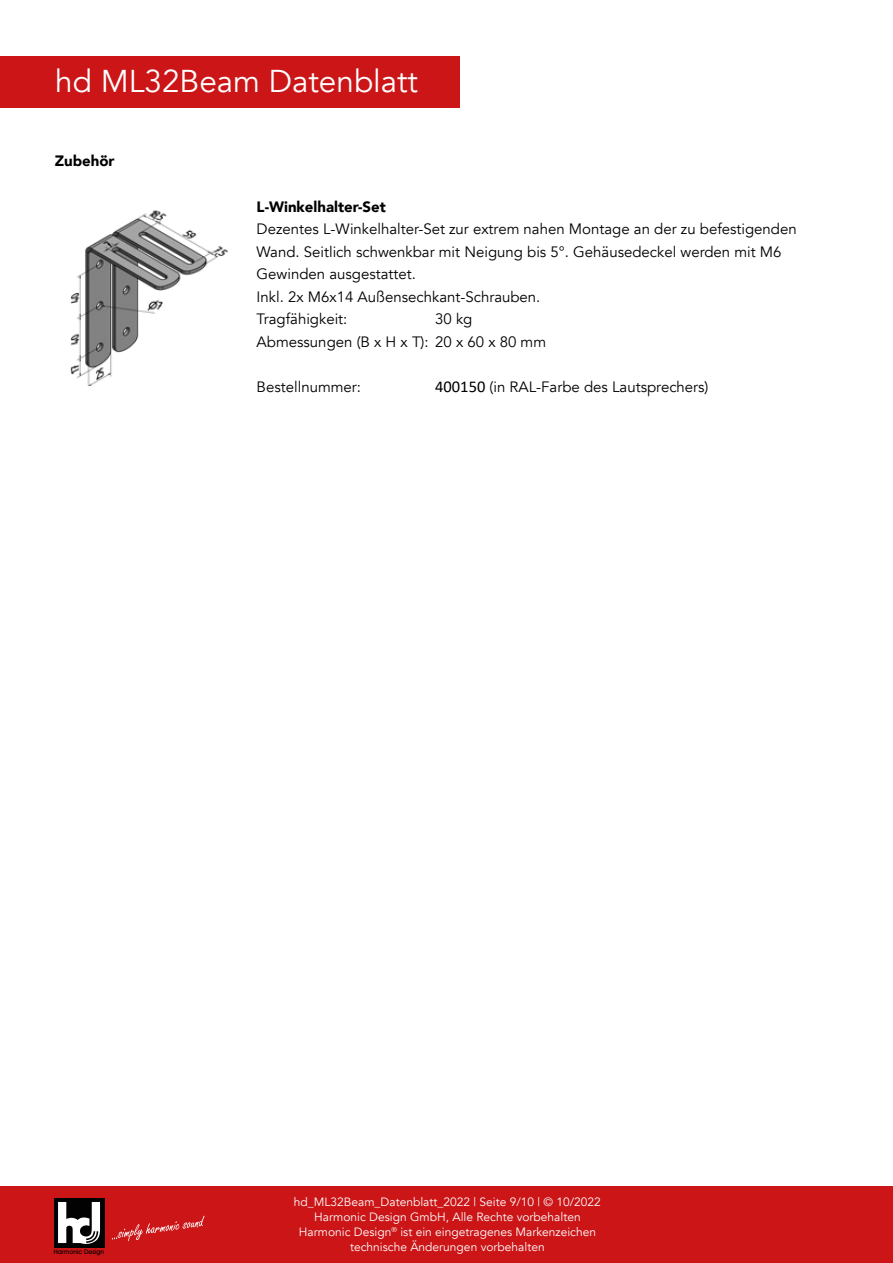
<style>
.page{position:relative;width:893px;height:1263px;background:#fff}
.page>*{position:absolute;margin:0;border:0;box-sizing:border-box;transform-origin:0 0}
.t1{font:31.5px "Avenir";color:#fff}
.t2{font:15px/22.5px "Avenir";color:#000}
.t3{font:900 15px "Avenir";color:#000}
.t4{font:12px/15px "Avenir";color:#fff;text-align:center}
.t5{font:500 6.45px "Avant Garde IT Cby BT";color:#000}
.s1{font-family:"Calibri";font-size:16.5px}
</style>
<div class="page">
<div style="left:0;top:1186px;width:893px;height:77px;background:#cb1517"></div>
<div style="left:54px;top:1198px;width:50px;height:49px;background:#020203"></div>
<svg style="left:58px;top:1202px;width:42px;height:42px"></svg>
<svg style="left:112px;top:1216px;width:93px;height:25px"></svg>
<img style="left:70px;top:210px;width:158px;height:175px">
<div style="left:0;top:57px;width:459px;height:51px;background:#cb1517"></div>
<h1 class="t1" style="left:55px;top:62px;width:364px">hd ML32Beam Datenblatt</h1>
<p class="t3" style="left:55px;top:148px;width:61px">Zubehör</p>
<p class="t3" style="left:257px;top:193px;width:131px">L-Winkelhalter-Set</p>
<p class="t2" style="left:257px;top:218px;width:542px">Dezentes L-Winkelhalter-Set zur extrem nahen Montage an der zu befestigenden Wand. Seitlich schwenkbar mit Neigung bis 5°. Gehäusedeckel werden mit M6<br>Gewinden ausgestattet.<br>Inkl. 2x M6x14 Außensechkant-Schrauben.<br>Tragfähigkeit:</p>
<p class="t2" style="left:257px;top:308px;width:291px;text-indent:179px">30 kg<br>Abmessungen (B x H x T): 20 x 60 x 80 mm</p>
<p class="t2" style="left:257px;top:375px;width:106px">Bestellnummer:</p>
<p class="t2" style="left:435px;top:375px;width:275px"><span class="s1">400150</span> (in RAL-Farbe des Lautsprechers)</p>
<p class="t5" style="left:54px;top:1248px;width:52px">Harmonic Design</p>
<p class="t4" style="left:294px;top:1194px;width:309px">hd_ML32Beam_Datenblatt_2022 | Seite 9/10 | © 10/2022<br>Harmonic Design GmbH, Alle Rechte vorbehalten Harmonic Design<sup>®</sup> ist ein eingetragenes Markenzeichen technische Änderungen vorbehalten</p>
</div>
